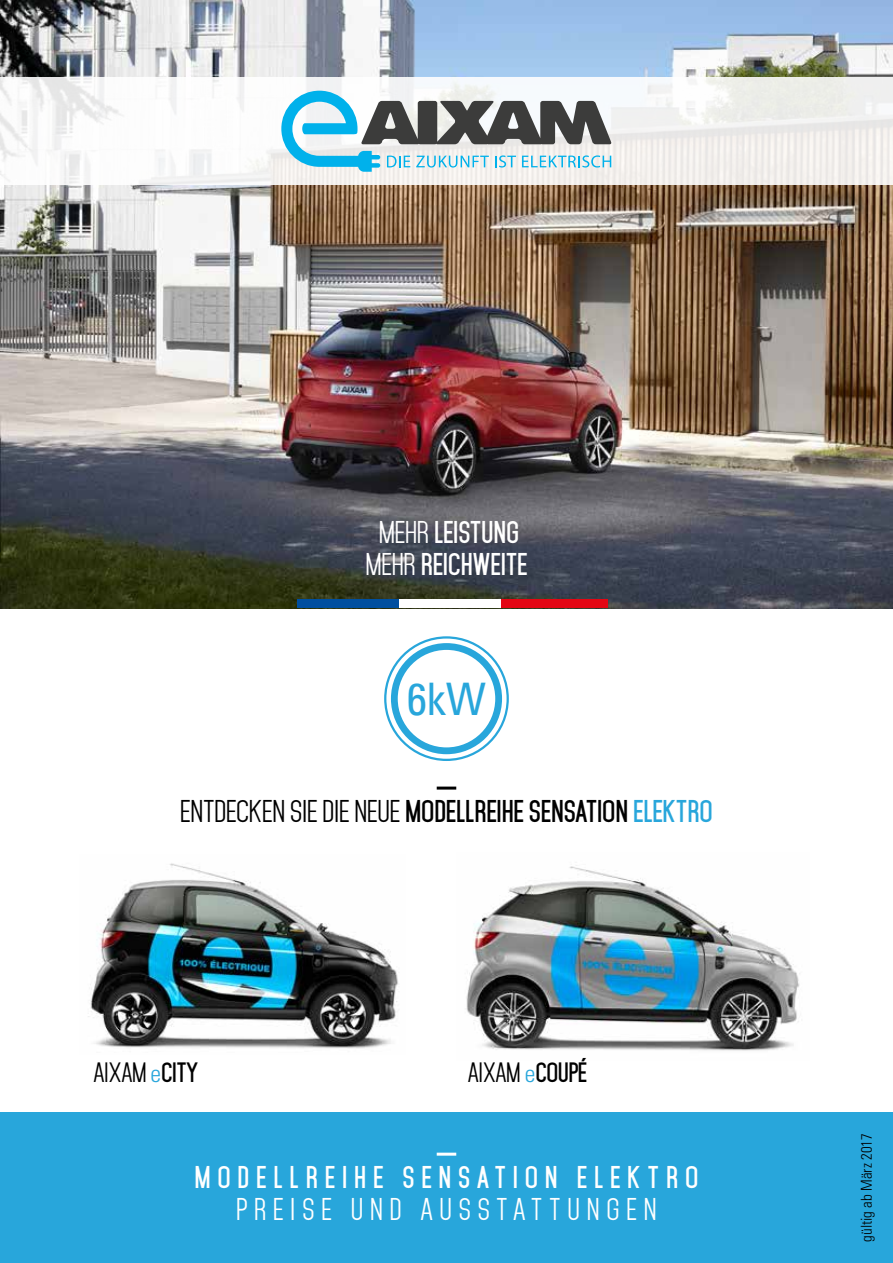
<style>
.page{position:relative;width:893px;height:1263px;background:#fff}
.page>*{position:absolute;margin:0;border:0;box-sizing:border-box;transform-origin:0 0}
.t1{font:condensed 44.7px "Univers LT Std";color:#28a6db}
.t2{font:700 27px "Mohave";letter-spacing:-.01em;color:#000}
.t3{font:700 27px "Mohave";letter-spacing:.25em;color:#fff}
.t4{font:700 27px/32.4px "Mohave";letter-spacing:-.01em;color:#fff;text-align:center}
.t5{font:27px "Mohave";letter-spacing:.25em;color:#fff}
.t6{font:24px "Mohave";letter-spacing:-.02em;color:#000}
.t7{font:300 condensed 15px "Univers LT Std";color:#000}
.s1{font-weight:400}
.s2{color:#28a6db}
.s3{font-family:"Univers LT Std";font-weight:300;font-stretch:condensed;color:#28a6db}
.s4{font-weight:700}
</style>
<div class="page">
<div style="left:0;top:1112px;width:893px;height:151px;background:#28a6db"></div>
<hr style="left:437px;top:1153px;width:19px;height:3px;background:#fff">
<img style="left:0;top:0;width:893px;height:608px">
<div style="left:298px;top:600px;width:102px;height:8px;background:#004f9f"></div>
<div style="left:400px;top:600px;width:102px;height:8px;background:#fff"></div>
<div style="left:502px;top:600px;width:106px;height:8px;background:#e30613"></div>
<img style="left:466px;top:865px;width:334px;height:186px">
<img style="left:88px;top:863px;width:311px;height:186px">
<hr style="left:437px;top:786px;width:19px;height:3px;background:#000">
<svg style="left:0;top:77px;width:893px;height:108px"></svg>
<svg style="left:281px;top:91px;width:331px;height:81px"></svg>
<div style="left:391px;top:643px;width:111px;height:111px;border:7px solid #28a6db;border-radius:50%"></div>
<p class="t4" style="left:365px;top:516px;width:164px"><span class="s1">MEHR</span> LEISTUNG<br><span class="s1">MEHR</span> REICHWEITE</p>
<h1 class="t1" style="left:407px;top:671px;width:80px">6kW</h1>
<p class="t2" style="left:180px;top:795px;width:534px"><span class="s1">ENTDECKEN SIE DIE NEUE</span> MODELLREIHE SENSATION <span class="s2">ELEKTRO</span></p>
<p class="t6" style="left:94px;top:1058px;width:106px">AIXAM <span class="s3">e</span><span class="s4">CITY</span></p>
<p class="t6" style="left:468px;top:1058px;width:121px">AIXAM <span class="s3">e</span><span class="s4">COUPÉ</span></p>
<p class="t3" style="left:194px;top:1161px;width:506px">MODELLREIHE SENSATION ELEKTRO</p>
<p class="t5" style="left:236px;top:1193px;width:422px">PREISE UND AUSSTATTUNGEN</p>
<p class="t7" style="left:857px;top:1242px;width:110px;rotate:-90deg">gültig ab März 2017</p>
</div>
